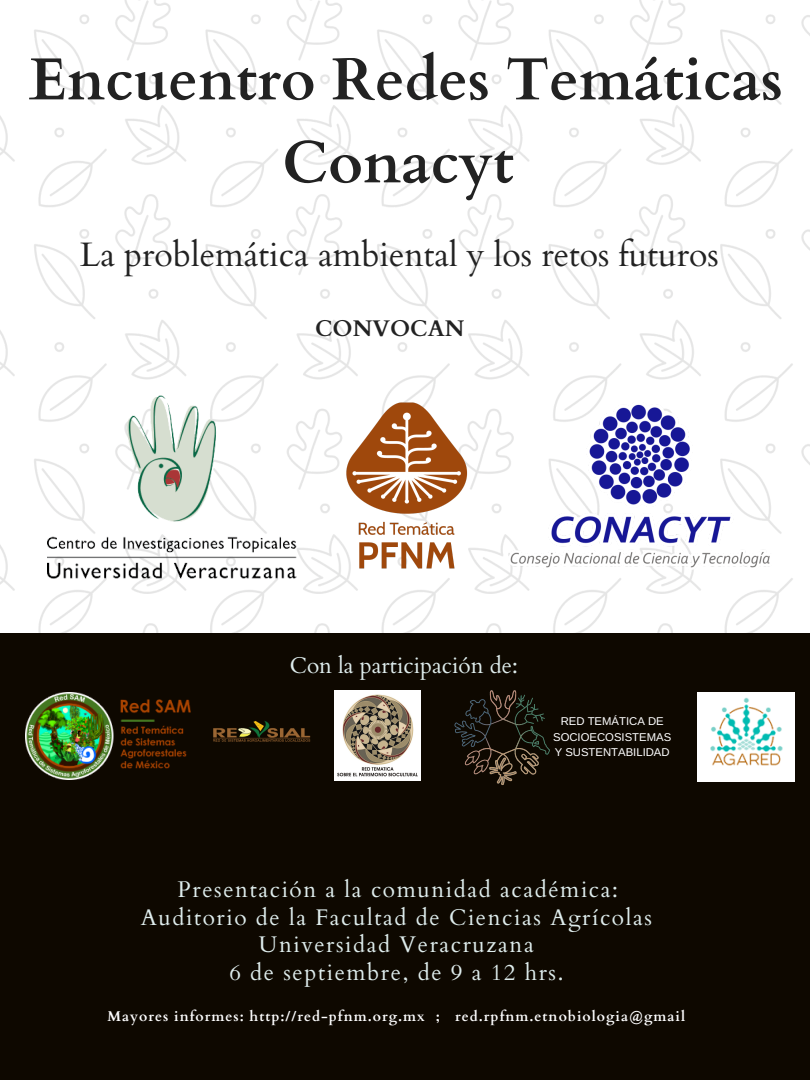
<style>
.page{position:relative;width:810px;height:1080px;background:#fff}
.page>*{position:absolute;margin:0;border:0;box-sizing:border-box;transform-origin:0 0}
.t1{font:700 59.44px/83px "Cardo";color:#222;text-align:center}
.t2{font:33.94px "Cardo";color:#222}
.t3{font:22.62px/27.6px "Cardo";letter-spacing:.07em;color:#deecec;text-align:center}
.t4{font:22.62px "Cardo";color:#deecec}
.t5{font:700 22.62px "Cardo";color:#222}
.t6{font:700 14.12px "Cardo";letter-spacing:.07em;color:#fff}
.t7{font:11.31px/15.5px "Arimo";color:#fff;text-align:center}
</style>
<div class="page">
<img style="left:0;top:0;width:810px;height:634px">
<div style="left:0;top:634px;width:810px;height:446px;background:#0e0800"></div>
<img style="left:335px;top:394px;width:140px;height:184px">
<img style="left:508px;top:402px;width:264px;height:168px">
<img style="left:48px;top:396px;width:249px;height:182px">
<img style="left:25px;top:693px;width:166px;height:87px">
<img style="left:335px;top:691px;width:85px;height:90px">
<img style="left:698px;top:693px;width:97px;height:89px">
<img style="left:213px;top:721px;width:98px;height:21px">
<img style="left:454px;top:690px;width:96px;height:95px">
<h1 class="t1" style="left:29px;top:39px;width:755px">Encuentro Redes Temáticas<br>Conacyt</h1>
<h2 class="t2" style="left:80px;top:232px;width:640px">La problemática ambiental y los retos futuros</h2>
<p class="t5" style="left:315px;top:313px;width:151px">CONVOCAN</p>
<p class="t4" style="left:290px;top:651px;width:229px">Con la participación de:</p>
<p class="t7" style="left:553px;top:713px;width:120px">RED TEMÁTICA DE<br>SOCIOECOSISTEMAS<br>Y SUSTENTABILIDAD</p>
<p class="t3" style="left:141px;top:876px;width:513px">Presentación a la comunidad académica:<br>Auditorio de la Facultad de Ciencias Agrícolas Universidad Veracruzana<br>6 de septiembre, de 9 a 12 hrs.</p>
<p class="t6" style="left:108px;top:1007px;width:579px">Mayores informes: http://red-pfnm.org.mx ; red.rpfnm.etnobiologia@gmail</p>
</div>
